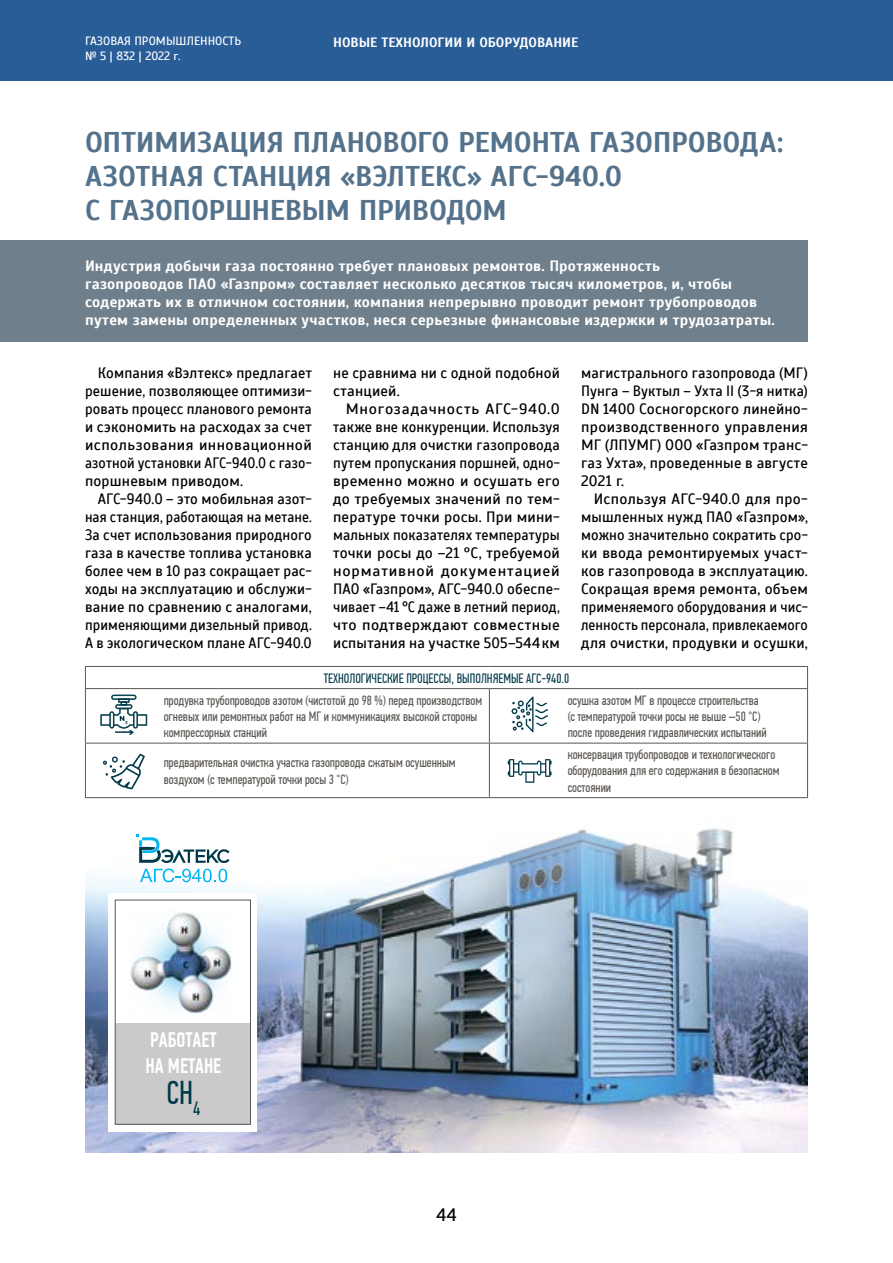
<style>
.page{position:relative;width:893px;height:1263px;background:#fff}
.page>*{position:absolute;margin:0;border:0;box-sizing:border-box;transform-origin:0 0}
.t1{font:33px "PF Din Text Comp Pro";color:#003949}
.t2{font:700 28.5px/34.2px "Scada";letter-spacing:-.01em;color:#54728b}
.t3{font:500 21px/25.2px "PF Din Text Comp Pro";color:#fff}
.t4{font:18px "Scada";color:#000}
.t5{font:15px/18px "Scada";letter-spacing:.01em;color:#000;text-align:justify}
.t6{font:15px/18px "Scada";letter-spacing:.01em;color:#000;text-align:justify;scale:1.04 1}
.t7{font:700 15px/18px "Scada";letter-spacing:.015em;color:#fff}
.t8{font:13.5px/16.2px "PF Din Text Comp Pro";color:#5b5753}
.t9{font:13.5px "PF Din Text Comp Pro";color:#003949}
.t10{font:700 13.5px "Scada";color:#fff}
.t11{font:12px/14.4px "Scada";color:#fff}
</style>
<div class="page">
<div style="left:0;top:0;width:893px;height:81px;background:#295d97"></div>
<img style="left:85px;top:737px;width:723px;height:415px">
<div style="left:0;top:240px;width:808px;height:102px;background:#6f7f8b"></div>
<hr style="left:85px;top:666px;width:404px;height:1px;background:#5b5753">
<svg style="left:85px;top:667px;width:1px;height:21px"></svg>
<hr style="left:489px;top:666px;width:319px;height:1px;background:#5b5753">
<hr style="left:85px;top:688px;width:404px;height:1px;background:#5b5753">
<hr style="left:85px;top:689px;width:1px;height:54px;background:#5b5753">
<svg style="left:807px;top:667px;width:1px;height:21px"></svg>
<hr style="left:489px;top:688px;width:319px;height:1px;background:#5b5753">
<hr style="left:489px;top:689px;width:1px;height:54px;background:#5b5753">
<hr style="left:807px;top:689px;width:1px;height:54px;background:#5b5753">
<hr style="left:85px;top:743px;width:404px;height:1px;background:#5b5753">
<hr style="left:85px;top:743px;width:1px;height:54px;background:#5b5753">
<hr style="left:489px;top:743px;width:319px;height:1px;background:#5b5753">
<hr style="left:489px;top:743px;width:1px;height:54px;background:#5b5753">
<hr style="left:807px;top:743px;width:1px;height:54px;background:#5b5753">
<hr style="left:85px;top:797px;width:404px;height:1px;background:#5b5753">
<hr style="left:489px;top:797px;width:319px;height:1px;background:#5b5753">
<div style="left:109px;top:893px;width:148px;height:238px;background:#fff"></div>
<div style="left:115px;top:1023px;width:135px;height:102px;background:#cacaca"></div>
<img style="left:130px;top:912px;width:103px;height:102px">
<svg style="left:100px;top:695px;width:47px;height:40px"></svg>
<svg style="left:511px;top:696px;width:37px;height:36px"></svg>
<svg style="left:103px;top:753px;width:42px;height:36px"></svg>
<svg style="left:508px;top:759px;width:44px;height:24px"></svg>
<div style="left:115px;top:900px;width:136px;height:225px;border:1px solid #5b5753"></div>
<svg style="left:136px;top:834px;width:93px;height:48px"></svg>
<p class="t11" style="left:85px;top:34px;width:158px">ГАЗОВАЯ ПРОМЫШЛЕННОСТЬ № 5 | 832 | 2022 г.</p>
<p class="t10" style="left:333px;top:34px;width:247px">НОВЫЕ ТЕХНОЛОГИИ И ОБОРУДОВАНИЕ</p>
<h2 class="t2" style="left:85px;top:125px;width:700px">ОПТИМИЗАЦИЯ ПЛАНОВОГО РЕМОНТА ГАЗОПРОВОДА:<br>АЗОТНАЯ СТАНЦИЯ «ВЭЛТЕКС» АГС-940.0<br>С ГАЗОПОРШНЕВЫМ ПРИВОДОМ</h2>
<p class="t7" style="left:85px;top:257px;width:691px">Индустрия добычи газа постоянно требует плановых ремонтов. Протяженность<br>газопроводов ПАО «Газпром» составляет несколько десятков тысяч километров, и, чтобы содержать их в отличном состоянии, компания непрерывно проводит ремонт трубопроводов путем замены определенных участков, неся серьезные финансовые издержки и трудозатраты.</p>
<p class="t5" style="left:85px;top:364px;width:228px;text-indent:13px">Компания «Вэлтекс» предлагает решение, позволяющее оптимизи&shy;ровать процесс планового ремонта и сэкономить на расходах за счет использования инновационной азотной установки АГС-940.0 с газо&shy;поршневым приводом.</p>
<p class="t5" style="left:85px;top:490px;width:228px;text-indent:13px">АГС-940.0 – это мобильная азот&shy;ная станция, работающая на метане.<br>За счет использования природного газа в качестве топлива установка более чем в 10 раз сокращает рас&shy;ходы на эксплуатацию и обслужи&shy;вание по сравнению с аналогами, применяющими дизельный привод.<br>А в экологическом плане АГС-940.0</p>
<p class="t5" style="left:333px;top:364px;width:228px">не сравнима ни с одной подобной станцией.</p>
<p class="t6" style="left:333px;top:400px;width:220px;text-indent:13px">Многозадачность АГС-940.0 также вне конкуренции. Используя станцию для очистки газопровода путем пропускания поршней, одно&shy;временно можно и осушать его до требуемых значений по тем&shy;пературе точки росы. При мини&shy;мальных показателях температуры точки росы до –21 °С, требуемой нормативной документацией ПАО «Газпром», АГС-940.0 обеспе&shy;чивает –41 °С даже в летний период, что подтверждают совместные испытания на участке 505–544км</p>
<p class="t5" style="left:581px;top:364px;width:228px">магистрального газопровода (МГ)<br>Пунга – Вуктыл – Ухта II (3‑я нитка)<br>DN 1400 Сосногорского линейно&shy;производственного управления МГ (ЛПУМГ) ООО «Газпром транс&shy;газ Ухта», проведенные в августе 2021 г.</p>
<p class="t5" style="left:581px;top:490px;width:228px;text-indent:13px">Используя АГС-940.0 для про&shy;мышленных нужд ПАО «Газпром», можно значительно сократить сро&shy;ки ввода ремонтируемых участ&shy;ков газопровода в эксплуатацию.<br>Сокращая время ремонта, объем применяемого оборудования и чис&shy;ленность персонала, привлекаемого для очистки, продувки и осушки,</p>
<p class="t9" style="left:324px;top:670px;width:247px">ТЕХНОЛОГИЧЕСКИЕ ПРОЦЕССЫ, ВЫПОЛНЯЕМЫЕ АГС-940.0</p>
<p class="t8" style="left:164px;top:692px;width:320px">продувка трубопроводов азотом (чистотой до 98 %) перед производством огневых или ремонтных работ на МГ и коммуникациях высокой стороны компрессорных станций</p>
<p class="t8" style="left:568px;top:692px;width:201px">осушка азотом МГ в процессе строительства (с температурой точки росы не выше –50 °С) после проведения гидравлических испытаний</p>
<p class="t8" style="left:164px;top:755px;width:294px">предварительная очистка участка газопровода сжатым осушенным воздухом (с температурой точки росы 3 °С)</p>
<p class="t8" style="left:568px;top:747px;width:213px">консервация трубопроводов и технологического оборудования для его содержания в безопасном состоянии</p>
<h3 class="t3" style="left:145px;top:1027px;width:77px">РАБОТАЕТ<br>НА МЕТАНЕ</h3>
<h1 class="t1" style="left:166px;top:1074px;width:36px">CH<sub>4</sub></h1>
<p class="t4" style="left:436px;top:1204px;width:22px">44</p>
</div>
